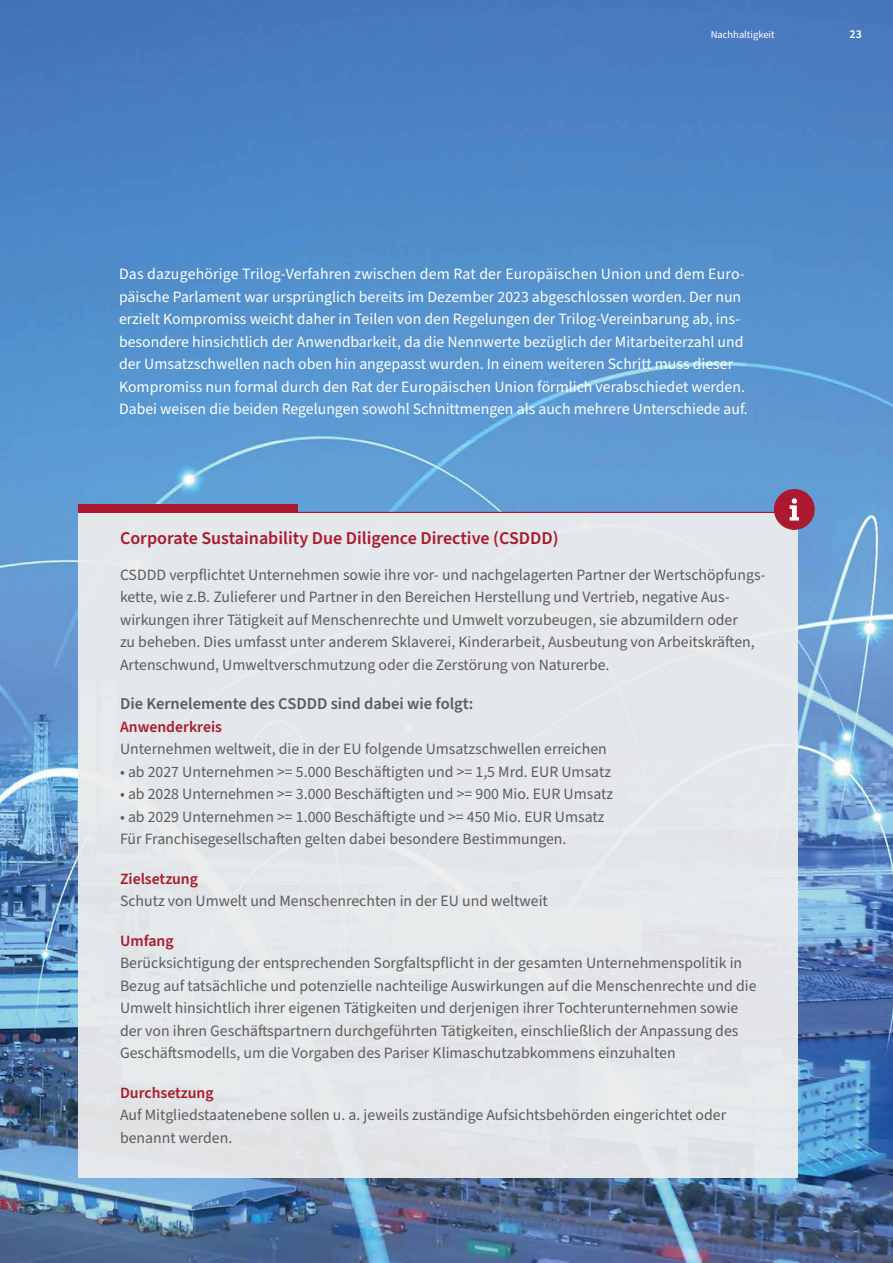
<style>
.page{position:relative;width:893px;height:1263px;background:#fff}
.page>*{position:absolute;margin:0;border:0;box-sizing:border-box;transform-origin:0 0}
.t1{font:600 18px "Source Sans Pro";color:#ac182d}
.t2{font:600 16.5px "Source Sans Pro";color:#5c5c5b}
.t3{font:15.75px/22.5px "Source Sans Pro";color:#5c5c5b}
.t4{font:15.75px/22.5px "Source Sans Pro";color:#fff}
.t5{font:600 15.75px "Source Sans Pro";color:#ac182d}
.t6{font:600 12px "Source Sans Pro";color:#fff}
.t7{font:10.5px "Source Sans Pro";color:#fff}
</style>
<div class="page">
<img style="left:0;top:0;width:893px;height:1263px">
<div style="left:78px;top:512px;width:719px;height:666px;background:#e4e7eb"></div>
<div style="left:78px;top:504px;width:220px;height:8px;background:#ac182d"></div>
<hr style="left:78px;top:512px;width:725px;height:1px;background:#ac182d">
<div style="left:774px;top:490px;width:40px;height:39px;background:#ac182d;border-radius:50%"></div>
<div style="left:774px;top:489px;width:41px;height:41px;border:1px solid #ac182d;border-radius:50%"></div>
<svg style="left:790px;top:498px;width:9px;height:22px"></svg>
<p class="t7" style="left:711px;top:27px;width:66px">Nachhaltigkeit</p>
<p class="t6" style="left:850px;top:26px;width:14px">23</p>
<p class="t4" style="left:119px;top:263px;width:630px">Das dazugehörige Trilog-Verfahren zwischen dem Rat der Europäischen Union und dem Euro&shy;päische Parlament war ursprünglich bereits im Dezember 2023 abgeschlossen worden. Der nun erzielt Kompromiss weicht daher in Teilen von den Regelungen der Trilog-Vereinbarung ab, ins&shy;besondere hinsichtlich der Anwendbarkeit, da die Nennwerte bezüglich der Mitarbeiterzahl und der Umsatzschwellen nach oben hin angepasst wurden. In einem weiteren Schritt muss dieser Kompromiss nun formal durch den Rat der Europäischen Union förmlich verabschiedet werden.<br>Dabei weisen die beiden Regelungen sowohl Schnittmengen als auch mehrere Unterschiede auf.</p>
<p class="t1" style="left:120px;top:526px;width:440px">Corporate Sustainability Due Diligence Directive (CSDDD)</p>
<p class="t3" style="left:120px;top:564px;width:647px">CSDDD verpflichtet Unternehmen sowie ihre vor- und nachgelagerten Partner der Wertschöpfungs&shy;kette, wie z.B. Zulieferer und Partner in den Bereichen Herstellung und Vertrieb, negative Aus&shy;wirkungen ihrer Tätigkeit auf Menschenrechte und Umwelt vorzubeugen, sie abzumildern oder<br>zu beheben. Dies umfasst unter anderem Sklaverei, Kinderarbeit, Ausbeutung von Arbeitskräften, Artenschwund, Umweltverschmutzung oder die Zerstörung von Naturerbe.</p>
<p class="t2" style="left:120px;top:693px;width:355px">Die Kernelemente des CSDDD sind dabei wie folgt:</p>
<p class="t5" style="left:120px;top:716px;width:103px">Anwenderkreis</p>
<p class="t3" style="left:120px;top:738px;width:488px">Unternehmen weltweit, die in der EU folgende Umsatzschwellen erreichen</p>
<p class="t3" style="left:120px;top:761px;width:492px">• ab 2027 Unternehmen &gt;= 5.000 Beschäftigten und &gt;= 1,5 Mrd. EUR Umsatz</p>
<p class="t3" style="left:120px;top:783px;width:495px">• ab 2028 Unternehmen &gt;= 3.000 Beschäftigten und &gt;= 900 Mio. EUR Umsatz</p>
<p class="t3" style="left:120px;top:806px;width:486px">• ab 2029 Unternehmen &gt;= 1.000 Beschäftigte und &gt;= 450 Mio. EUR Umsatz<br>Für Franchisegesellschaften gelten dabei besondere Bestimmungen.</p>
<p class="t5" style="left:120px;top:868px;width:79px">Zielsetzung</p>
<p class="t3" style="left:120px;top:890px;width:429px">Schutz von Umwelt und Menschenrechten in der EU und weltweit</p>
<p class="t5" style="left:120px;top:930px;width:55px">Umfang</p>
<p class="t3" style="left:120px;top:952px;width:638px">Berücksichtigung der entsprechenden Sorgfaltspflicht in der gesamten Unternehmenspolitik in Bezug auf tatsächliche und potenzielle nachteilige Auswirkungen auf die Menschenrechte und die Umwelt hinsichtlich ihrer eigenen Tätigkeiten und derjenigen ihrer Tochterunternehmen sowie der von ihren Geschäftspartnern durchgeführten Tätigkeiten, einschließlich der Anpassung des Geschäftsmodells, um die Vorgaben des Pariser Klimaschutzabkommens einzuhalten</p>
<p class="t5" style="left:120px;top:1082px;width:95px">Durchsetzung</p>
<p class="t3" style="left:120px;top:1104px;width:608px">Auf Mitgliedstaatenebene sollen u. a. jeweils zuständige Aufsichtsbehörden eingerichtet oder benannt werden.</p>
</div>
